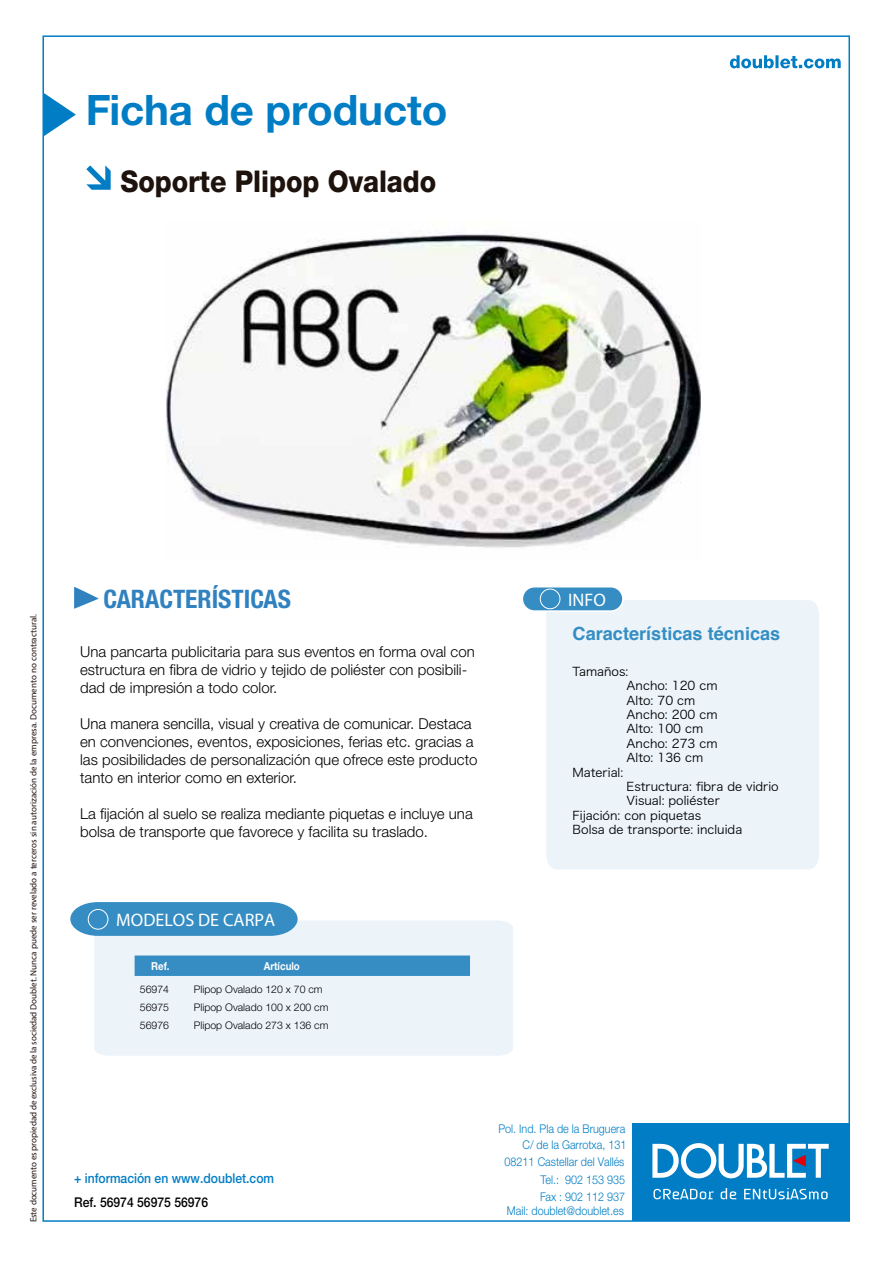
<style>
.page{position:relative;width:893px;height:1263px;background:#fff}
.page>*{position:absolute;margin:0;border:0;box-sizing:border-box;transform-origin:0 0}
.t1{font:700 42px "Helvetica Neue LT Std";letter-spacing:-.005em;color:#007dc4}
.t2{font:800 30px "Helvetica Neue LT Std";letter-spacing:-.005em;color:#1e120d;scale:.9 1}
.t3{font:700 condensed 25.5px "Helvetica Neue";color:#3081c0}
.t4{font:700 18.15px "Helvetica";color:#348ec3}
.t5{font:18.15px "Myriad Pro";color:#fff}
.t6{font:300 15px/18px "Helvetica Neue LT Std";color:#000}
.t7{font:500 13.5px "Helvetica Neue LT Std";color:#007dc4;scale:.9 1}
.t8{font:500 13.5px "Helvetica Neue LT Std";color:#000;scale:.9 1}
.t9{font:12px "Hira Kaku Pro W3";color:#000}
.t10{font:300 12px/17.2px "Helvetica Neue LT Std";color:#007dc4;text-align:justify;scale:.9 1}
.t11{font:700 10.95px "Helvetica Neue LT Std";color:#fff;scale:.88 1}
.t12{font:300 10.5px "Helvetica Neue LT Std";color:#000}
.t13{font:9px "Myriad Pro";color:#1e120d}
</style>
<div class="page">
<svg style="left:730px;top:55px;width:111px;height:13px"></svg>
<svg style="left:45px;top:94px;width:31px;height:42px"></svg>
<svg style="left:86px;top:165px;width:25px;height:25px"></svg>
<div style="left:632px;top:1123px;width:217px;height:98px;background:#007dc4"></div>
<svg style="left:652px;top:1143px;width:177px;height:35px"></svg>
<svg style="left:653px;top:1189px;width:61px;height:10px"></svg>
<svg style="left:721px;top:1188px;width:15px;height:11px"></svg>
<svg style="left:744px;top:1188px;width:84px;height:11px"></svg>
<svg style="left:74px;top:587px;width:25px;height:22px"></svg>
<div style="left:546px;top:600px;width:273px;height:269px;background:#ecf4fa"></div>
<div style="left:522px;top:587px;width:101px;height:24px;background:#358dc3;border-radius:12px"></div>
<div style="left:522px;top:586px;width:102px;height:26px;border:2px solid #fff;border-radius:12px"></div>
<div style="left:540px;top:589px;width:20px;height:20px;border:1px solid #fff;border-radius:50%"></div>
<div style="left:94px;top:921px;width:419px;height:135px;background:#ecf4fa"></div>
<svg style="left:70px;top:902px;width:228px;height:34px;background:#4294c6"></svg>
<div style="left:88px;top:909px;width:20px;height:20px;background:#358dc3;border-radius:50%"></div>
<div style="left:88px;top:909px;width:20px;height:20px;border:1px solid #fff;border-radius:50%"></div>
<div style="left:135px;top:955px;width:335px;height:21px;background:#358dc3"></div>
<img style="left:166px;top:232px;width:535px;height:316px">
<h1 class="t1" style="left:86px;top:84px;width:363px">Ficha de producto</h1>
<h2 class="t2" style="left:120px;top:163px;width:352px">Soporte Plipop Ovalado</h2>
<p class="t13" style="left:28px;top:1222px;width:610px;rotate:-90deg">Este documento es propiedad de exclusiva de la sociedad Doublet. Nunca puede ser revelado a terceros sin autorización de la empresa. Documento no contractural.</p>
<h3 class="t3" style="left:104px;top:583px;width:189px">CARACTERÍSTICAS</h3>
<p class="t5" style="left:568px;top:589px;width:39px">INFO</p>
<p class="t4" style="left:573px;top:619px;width:209px">Características técnicas</p>
<p class="t6" style="left:80px;top:642px;width:396px">Una pancarta publicitaria para sus eventos en forma oval con estructura en fibra de vidrio y tejido de poliéster con posibili&shy;dad de impresión a todo color.</p>
<p class="t6" style="left:80px;top:714px;width:399px">Una manera sencilla, visual y creativa de comunicar. Destaca en convenciones, eventos, exposiciones, ferias etc. gracias a las posibilidades de personalización que ofrece este producto tanto en interior como en exterior.</p>
<p class="t6" style="left:80px;top:804px;width:394px">La fijación al suelo se realiza mediante piquetas e incluye una bolsa de transporte que favorece y facilita su traslado.</p>
<p class="t9" style="left:573px;top:661px;width:57px">Tamaños:</p>
<p class="t9" style="left:627px;top:675px;width:92px">Ancho: 120 cm</p>
<p class="t9" style="left:627px;top:689px;width:70px">Alto: 70 cm</p>
<p class="t9" style="left:627px;top:704px;width:92px">Ancho: 200 cm</p>
<p class="t9" style="left:627px;top:718px;width:78px">Alto: 100 cm</p>
<p class="t9" style="left:627px;top:733px;width:92px">Ancho: 273 cm</p>
<p class="t9" style="left:627px;top:747px;width:78px">Alto: 136 cm</p>
<p class="t9" style="left:573px;top:761px;width:52px">Material:</p>
<p class="t9" style="left:627px;top:776px;width:154px">Estructura: fibra de vidrio</p>
<p class="t9" style="left:627px;top:790px;width:95px">Visual: poliéster</p>
<p class="t9" style="left:573px;top:805px;width:130px">Fijación: con piquetas</p>
<p class="t9" style="left:573px;top:819px;width:171px">Bolsa de transporte: incluida</p>
<p class="t5" style="left:116px;top:909px;width:160px">MODELOS DE CARPA</p>
<p class="t11" style="left:151px;top:960px;width:23px">Ref.</p>
<p class="t11" style="left:264px;top:960px;width:43px">Artículo</p>
<p class="t12" style="left:140px;top:983px;width:31px">56974</p>
<p class="t12" style="left:194px;top:983px;width:130px">Plipop Ovalado 120 x 70 cm</p>
<p class="t12" style="left:140px;top:1001px;width:31px">56975</p>
<p class="t12" style="left:194px;top:1001px;width:136px">Plipop Ovalado 100 x 200 cm</p>
<p class="t12" style="left:140px;top:1019px;width:31px">56976</p>
<p class="t12" style="left:194px;top:1019px;width:136px">Plipop Ovalado 273 x 136 cm</p>
<p class="t7" style="left:74px;top:1170px;width:224px">+ información en www.doublet.com</p>
<p class="t8" style="left:74px;top:1194px;width:150px">Ref. 56974 56975 56976</p>
<p class="t10" style="left:498px;top:1119px;width:142px">Pol. Ind. Pla de la Bruguera</p>
<p class="t10" style="left:540px;top:1153px;width:96px;text-indent:-35px">08211 Castellar del Vallés Tel.: 902 153 935<br>Fax : 902 112 937</p>
<p class="t10" style="left:507px;top:1202px;width:132px">Mail: doublet@doublet.es</p>
<p class="t10" style="left:522px;top:1136px;width:117px">C/ de la Garrotxa, 131</p>
</div>
